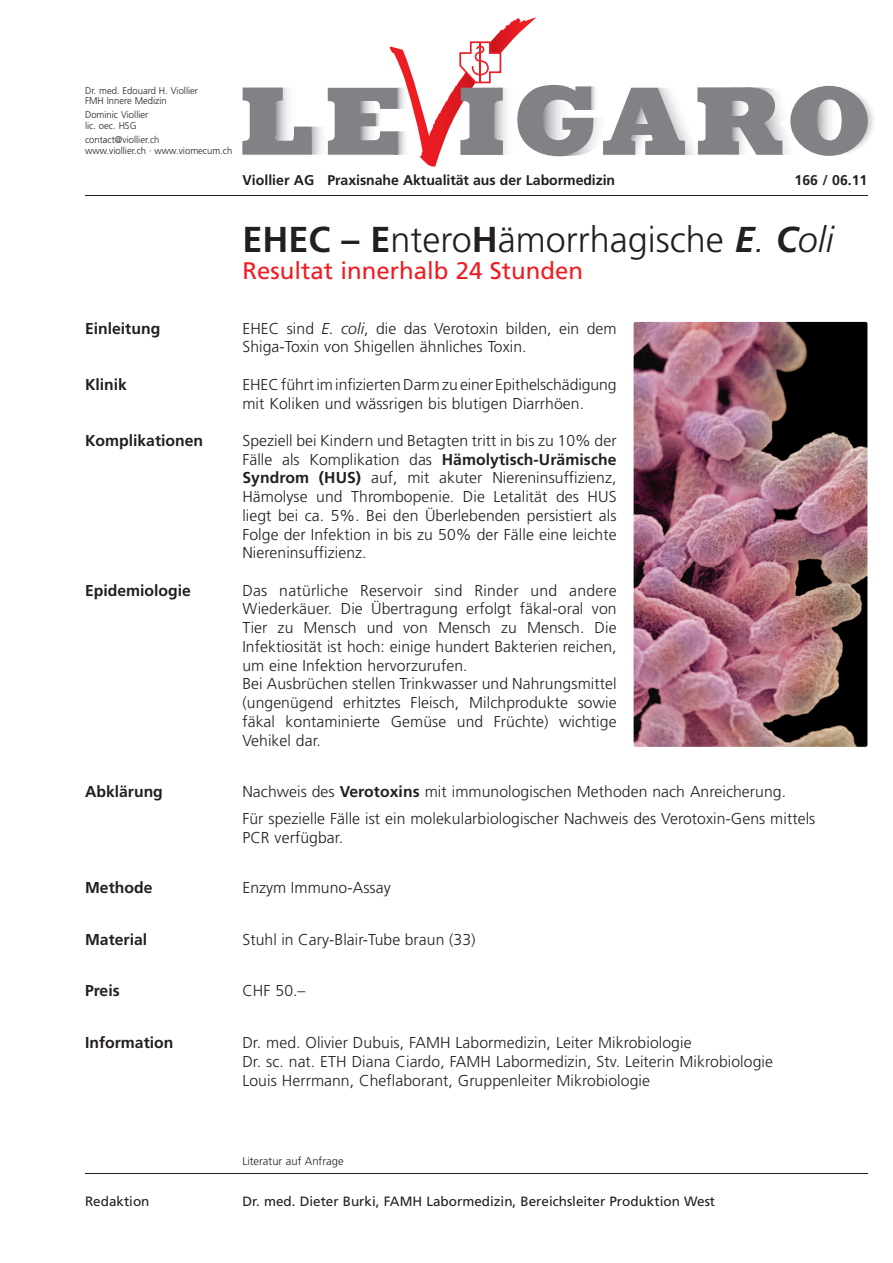
<style>
.page{position:relative;width:893px;height:1263px;background:#fff}
.page>*{position:absolute;margin:0;border:0;box-sizing:border-box;transform-origin:0 0}
.t1{font:300 36px "Frutiger LT Std";color:#231f20}
.t2{font:24px "Frutiger LT Std";color:#ee1d23}
.t3{font:300 15.75px/18.8px "Frutiger LT Std";letter-spacing:.005em;color:#231f20}
.t4{font:700 15.75px "Frutiger LT Std";color:#231f20}
.t5{font:700 14.1px "Frutiger LT Std";letter-spacing:-.005em;color:#231f20}
.t6{font:13.5px "Frutiger LT Std";color:#231f20}
.t7{font:300 11.25px "Frutiger LT Std";color:#231f20}
.t8{font:300 9.75px/10.5px "Frutiger LT Std";color:#231f20}
.s1{font-weight:700}
.s2{font-weight:700;font-style:italic}
.s3{font-style:italic}
</style>
<div class="page">
<svg style="left:242px;top:17px;width:632px;height:150px"></svg>
<hr style="left:85px;top:1173px;width:782px;height:1px;background:#231f20">
<hr style="left:85px;top:196px;width:782px;height:1px;background:#231f20">
<img style="left:634px;top:322px;width:233px;height:425px">
<p class="t8" style="left:85px;top:85px;width:115px">Dr. med. Edouard H. Viollier<br>FMH Innere Medizin</p>
<p class="t8" style="left:85px;top:110px;width:65px">Dominic Viollier lic. oec. HSG</p>
<p class="t8" style="left:85px;top:135px;width:149px">contact@viollier.ch<br>www.viollier.ch · www.viomecum.ch</p>
<p class="t5" style="left:242px;top:172px;width:374px">Viollier AG Praxisnahe Aktualität aus der Labormedizin</p>
<p class="t5" style="left:794px;top:172px;width:74px">166 / 06.11</p>
<h1 class="t1" style="left:242px;top:220px;width:593px"><span class="s1">EHEC – E</span>ntero<span class="s1">H</span>ämorrhagische <span class="s2">E</span><span class="s3">.</span> <span class="s2">C</span><span class="s3">oli</span></h1>
<h2 class="t2" style="left:242px;top:257px;width:342px">Resultat innerhalb 24 Stunden</h2>
<p class="t4" style="left:85px;top:319px;width:77px">Einleitung</p>
<p class="t3" style="left:242px;top:319px;width:376px">EHEC sind <span class="s3">E. coli</span>, die das Verotoxin bilden, ein dem<br>Shiga- Toxin von Shigellen ähnliches Toxin.</p>
<p class="t4" style="left:85px;top:375px;width:44px">Klinik</p>
<p class="t3" style="left:242px;top:375px;width:376px">EHEC führt im infizierten Darm zu einer Epithelschädigung mit Koliken und wässrigen bis blutigen Diarrhöen.</p>
<p class="t4" style="left:85px;top:431px;width:120px">Komplikationen</p>
<p class="t3" style="left:242px;top:431px;width:376px;text-align:justify">Speziell bei Kindern und Betagten tritt in bis zu 10% der Fälle als Komplikation das <span class="s1">Hämolytisch-Urämische Syndrom (HUS)</span> auf, mit akuter Niereninsuffizienz, Hämolyse und Thrombopenie. Die Letalität des HUS liegt bei ca. 5%. Bei den Überlebenden persistiert als Folge der Infektion in bis zu 50% der Fälle eine leichte Niereninsuffizienz.</p>
<p class="t4" style="left:85px;top:581px;width:107px">Epidemiologie</p>
<p class="t3" style="left:242px;top:581px;width:376px">Das natürliche Reservoir sind Rinder und andere Wiederkäuer. Die Übertragung erfolgt fäkal-oral von Tier zu Mensch und von Mensch zu Mensch. Die Infektiosität ist hoch: einige hundert Bakterien reichen, um eine Infektion hervorzurufen.<br>Bei Ausbrüchen stellen Trinkwasser und Nahrungsmittel (ungenügend erhitztes Fleisch, Milchprodukte sowie fäkal kontaminierte Gemüse und Früchte) wichtige Vehikel dar.</p>
<p class="t4" style="left:85px;top:782px;width:79px">Abklärung</p>
<p class="t3" style="left:242px;top:778px;width:574px;line-height:27.3px">Nachweis des <span class="s1">Verotoxins</span> mit immunologischen Methoden nach Anreicherung.<br>Für spezielle Fälle ist ein molekularbiologischer Nachweis des Verotoxin-Gens mittels</p>
<p class="t3" style="left:242px;top:828px;width:102px">PCR verfügbar.</p>
<p class="t4" style="left:85px;top:878px;width:69px">Methode</p>
<p class="t3" style="left:242px;top:878px;width:150px">Enzym Immuno-Assay</p>
<p class="t4" style="left:85px;top:930px;width:64px">Material</p>
<p class="t3" style="left:242px;top:930px;width:235px">Stuhl in Cary-Blair-Tube braun (33)</p>
<p class="t4" style="left:85px;top:982px;width:36px">Preis</p>
<p class="t3" style="left:242px;top:982px;width:65px">CHF 50.–</p>
<p class="t4" style="left:85px;top:1033px;width:90px">Information</p>
<p class="t3" style="left:242px;top:1034px;width:532px">Dr. med. Olivier Dubuis, FAMH Labormedizin, Leiter Mikrobiologie<br>Dr. sc. nat. ETH Diana Ciardo, FAMH Labormedizin, Stv. Leiterin Mikrobiologie<br>Louis Herrmann, Cheflaborant, Gruppenleiter Mikrobiologie</p>
<p class="t7" style="left:242px;top:1155px;width:103px">Literatur auf Anfrage</p>
<p class="t6" style="left:85px;top:1193px;width:66px">Redaktion</p>
<p class="t6" style="left:242px;top:1193px;width:474px">Dr. med. Dieter Burki, FAMH Labormedizin, Bereichsleiter Produktion West</p>
</div>
